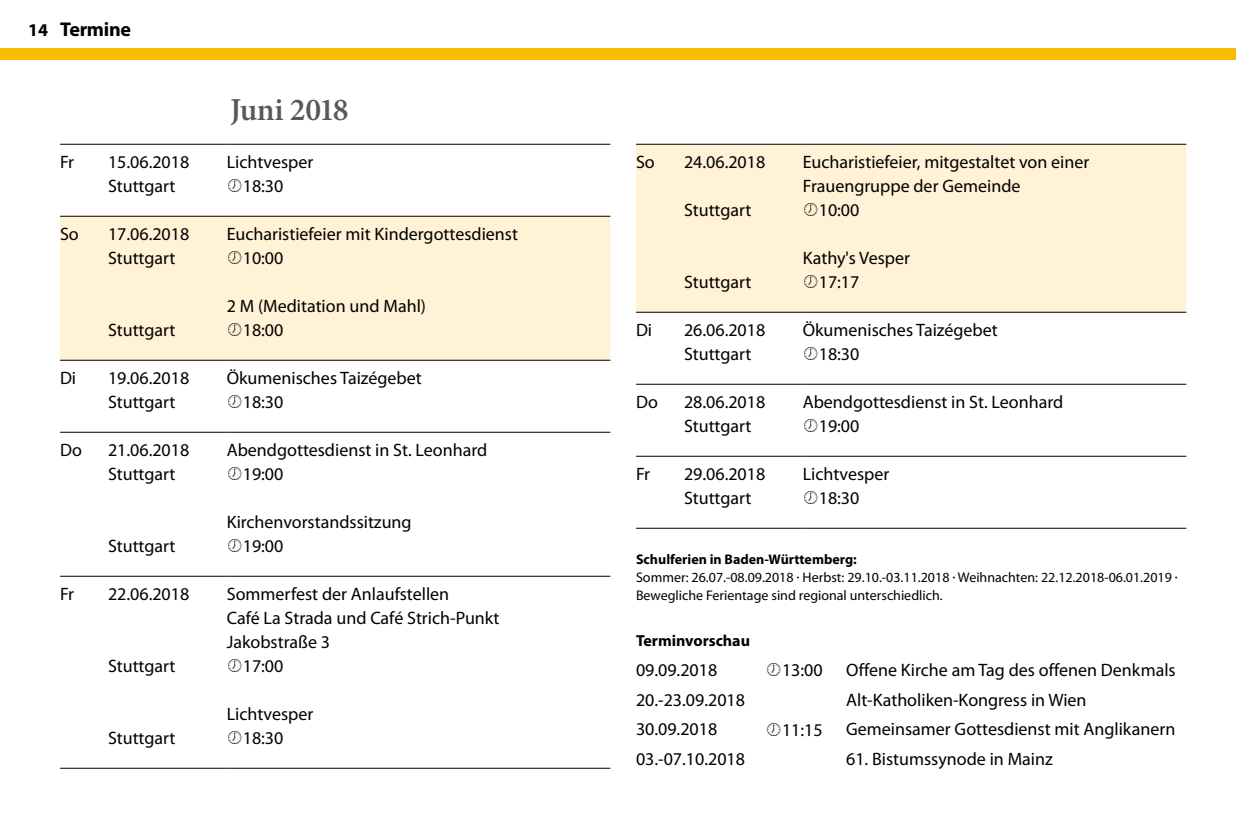
<style>
.page{position:relative;width:1236px;height:840px;background:#fff}
.page>*{position:absolute;margin:0;border:0;box-sizing:border-box;transform-origin:0 0}
.t1{font:600 32px "Minion Pro";letter-spacing:-.03em;color:#58585a}
.t2{font:700 20px "Myriad Pro";letter-spacing:-.015em;color:#000}
.t3{font:18px/24px "Myriad Pro";color:#000}
.t4{font:700 16px "Myriad Pro";color:#000}
.t5{font:14px/18px "Myriad Pro";color:#000}
.t6{font:700 14px "Myriad Pro";color:#000}
.s1{font-size:18px}
</style>
<div class="page">
<div style="left:0;top:48px;width:1236px;height:12px;background:#faba00"></div>
<div style="left:60px;top:217px;width:550px;height:143px;background:#fff2d6"></div>
<hr style="left:60px;top:144px;width:48px;height:1px;background:#000">
<hr style="left:108px;top:144px;width:119px;height:1px;background:#000">
<hr style="left:227px;top:144px;width:383px;height:1px;background:#000">
<hr style="left:60px;top:216px;width:48px;height:1px;background:#000">
<hr style="left:108px;top:216px;width:119px;height:1px;background:#000">
<hr style="left:227px;top:216px;width:383px;height:1px;background:#000">
<hr style="left:60px;top:360px;width:48px;height:1px;background:#000">
<hr style="left:108px;top:360px;width:119px;height:1px;background:#000">
<hr style="left:227px;top:360px;width:383px;height:1px;background:#000">
<hr style="left:60px;top:432px;width:48px;height:1px;background:#000">
<hr style="left:108px;top:432px;width:119px;height:1px;background:#000">
<hr style="left:227px;top:432px;width:383px;height:1px;background:#000">
<hr style="left:60px;top:576px;width:48px;height:1px;background:#000">
<hr style="left:108px;top:576px;width:119px;height:1px;background:#000">
<hr style="left:227px;top:576px;width:383px;height:1px;background:#000">
<hr style="left:60px;top:768px;width:48px;height:1px;background:#000">
<hr style="left:108px;top:768px;width:119px;height:1px;background:#000">
<hr style="left:227px;top:768px;width:383px;height:1px;background:#000">
<div style="left:636px;top:145px;width:550px;height:167px;background:#fff2d6"></div>
<hr style="left:636px;top:144px;width:48px;height:1px;background:#000">
<hr style="left:684px;top:144px;width:119px;height:1px;background:#000">
<hr style="left:803px;top:144px;width:383px;height:1px;background:#000">
<hr style="left:636px;top:312px;width:48px;height:1px;background:#000">
<hr style="left:684px;top:312px;width:119px;height:1px;background:#000">
<hr style="left:803px;top:312px;width:383px;height:1px;background:#000">
<hr style="left:636px;top:384px;width:48px;height:1px;background:#000">
<hr style="left:684px;top:384px;width:119px;height:1px;background:#000">
<hr style="left:803px;top:384px;width:383px;height:1px;background:#000">
<hr style="left:636px;top:456px;width:48px;height:1px;background:#000">
<hr style="left:684px;top:456px;width:119px;height:1px;background:#000">
<hr style="left:803px;top:456px;width:383px;height:1px;background:#000">
<hr style="left:636px;top:528px;width:48px;height:1px;background:#000">
<hr style="left:684px;top:528px;width:119px;height:1px;background:#000">
<hr style="left:803px;top:528px;width:383px;height:1px;background:#000">
<svg style="left:228px;top:251px;width:13px;height:13px"></svg>
<svg style="left:228px;top:323px;width:13px;height:13px"></svg>
<svg style="left:804px;top:203px;width:13px;height:13px"></svg>
<svg style="left:804px;top:275px;width:13px;height:13px"></svg>
<p class="t2" style="left:28px;top:16px;width:105px"><span class="s1">14</span> Termine</p>
<h1 class="t1" style="left:230px;top:88px;width:120px">Juni 2018</h1>
<p class="t3" style="left:60px;top:150px;width:16px">Fr</p>
<p class="t3" style="left:108px;top:150px;width:83px">15.06.2018</p>
<p class="t3" style="left:227px;top:150px;width:88px">Lichtvesper</p>
<p class="t3" style="left:108px;top:174px;width:69px">Stuttgart</p>
<p class="t3" style="left:243px;top:174px;width:42px">18:30</p>
<p class="t3" style="left:60px;top:222px;width:20px">So</p>
<p class="t3" style="left:108px;top:222px;width:83px">17.06.2018</p>
<p class="t3" style="left:227px;top:222px;width:293px">Eucharistiefeier mit Kindergottesdienst</p>
<p class="t3" style="left:108px;top:246px;width:69px">Stuttgart</p>
<p class="t3" style="left:243px;top:246px;width:42px">10:00</p>
<p class="t3" style="left:227px;top:294px;width:201px">2 M (Meditation und Mahl)</p>
<p class="t3" style="left:108px;top:318px;width:69px">Stuttgart</p>
<p class="t3" style="left:243px;top:318px;width:42px">18:00</p>
<p class="t3" style="left:60px;top:366px;width:18px">Di</p>
<p class="t3" style="left:108px;top:366px;width:83px">19.06.2018</p>
<p class="t3" style="left:227px;top:366px;width:197px">Ökumenisches Taizégebet</p>
<p class="t3" style="left:108px;top:390px;width:69px">Stuttgart</p>
<p class="t3" style="left:243px;top:390px;width:42px">18:30</p>
<p class="t3" style="left:60px;top:438px;width:23px">Do</p>
<p class="t3" style="left:108px;top:438px;width:83px">21.06.2018</p>
<p class="t3" style="left:227px;top:438px;width:262px">Abendgottesdienst in St. Leonhard</p>
<p class="t3" style="left:108px;top:462px;width:69px">Stuttgart</p>
<p class="t3" style="left:243px;top:462px;width:42px">19:00</p>
<p class="t3" style="left:227px;top:510px;width:186px">Kirchenvorstandssitzung</p>
<p class="t3" style="left:108px;top:534px;width:69px">Stuttgart</p>
<p class="t3" style="left:243px;top:534px;width:42px">19:00</p>
<p class="t3" style="left:60px;top:582px;width:16px">Fr</p>
<p class="t3" style="left:108px;top:582px;width:83px">22.06.2018</p>
<p class="t3" style="left:227px;top:582px;width:274px">Sommerfest der Anlaufstellen<br>Café La Strada und Café Strich-Punkt<br>Jakobstraße 3</p>
<p class="t3" style="left:108px;top:654px;width:69px">Stuttgart</p>
<p class="t3" style="left:243px;top:654px;width:42px">17:00</p>
<p class="t3" style="left:227px;top:702px;width:88px">Lichtvesper</p>
<p class="t3" style="left:108px;top:726px;width:69px">Stuttgart</p>
<p class="t3" style="left:243px;top:726px;width:42px">18:30</p>
<p class="t3" style="left:636px;top:150px;width:20px">So</p>
<p class="t3" style="left:684px;top:150px;width:83px">24.06.2018</p>
<p class="t3" style="left:803px;top:150px;width:288px">Eucharistiefeier, mitgestaltet von einer<br>Frauengruppe der Gemeinde</p>
<p class="t3" style="left:684px;top:198px;width:69px">Stuttgart</p>
<p class="t3" style="left:819px;top:198px;width:42px">10:00</p>
<p class="t3" style="left:803px;top:246px;width:109px">Kathy's Vesper</p>
<p class="t3" style="left:684px;top:270px;width:69px">Stuttgart</p>
<p class="t3" style="left:819px;top:270px;width:42px">17:17</p>
<p class="t3" style="left:636px;top:318px;width:18px">Di</p>
<p class="t3" style="left:684px;top:318px;width:83px">26.06.2018</p>
<p class="t3" style="left:803px;top:318px;width:197px">Ökumenisches Taizégebet</p>
<p class="t3" style="left:684px;top:342px;width:69px">Stuttgart</p>
<p class="t3" style="left:819px;top:342px;width:42px">18:30</p>
<p class="t3" style="left:636px;top:390px;width:23px">Do</p>
<p class="t3" style="left:684px;top:390px;width:83px">28.06.2018</p>
<p class="t3" style="left:803px;top:390px;width:262px">Abendgottesdienst in St. Leonhard</p>
<p class="t3" style="left:684px;top:414px;width:69px">Stuttgart</p>
<p class="t3" style="left:819px;top:414px;width:42px">19:00</p>
<p class="t3" style="left:636px;top:462px;width:16px">Fr</p>
<p class="t3" style="left:684px;top:462px;width:83px">29.06.2018</p>
<p class="t3" style="left:803px;top:462px;width:88px">Lichtvesper</p>
<p class="t3" style="left:684px;top:486px;width:69px">Stuttgart</p>
<p class="t3" style="left:819px;top:486px;width:42px">18:30</p>
<p class="t6" style="left:636px;top:550px;width:222px">Schulferien in Baden-Württemberg:</p>
<p class="t5" style="left:636px;top:568px;width:543px">Sommer: 26.07.-08.09.2018 · Herbst: 29.10.-03.11.2018 · Weihnachten: 22.12.2018-06.01.2019 ·<br>Bewegliche Ferientage sind regional unterschiedlich.</p>
<p class="t4" style="left:636px;top:630px;width:116px">Terminvorschau</p>
<p class="t3" style="left:636px;top:657px;width:83px">09.09.2018</p>
<p class="t3" style="left:782px;top:658px;width:42px">13:00</p>
<p class="t3" style="left:846px;top:657px;width:331px">Offene Kirche am Tag des offenen Denkmals</p>
<p class="t3" style="left:636px;top:687px;width:111px">20.-23.09.2018</p>
<p class="t3" style="left:846px;top:687px;width:242px">Alt-Katholiken-Kongress in Wien</p>
<p class="t3" style="left:636px;top:717px;width:83px">30.09.2018</p>
<p class="t3" style="left:782px;top:717px;width:42px">11:15</p>
<p class="t3" style="left:846px;top:717px;width:331px">Gemeinsamer Gottesdienst mit Anglikanern</p>
<p class="t3" style="left:636px;top:747px;width:111px">03.-07.10.2018</p>
<p class="t3" style="left:846px;top:747px;width:208px">61. Bistumssynode in Mainz</p>
</div>
